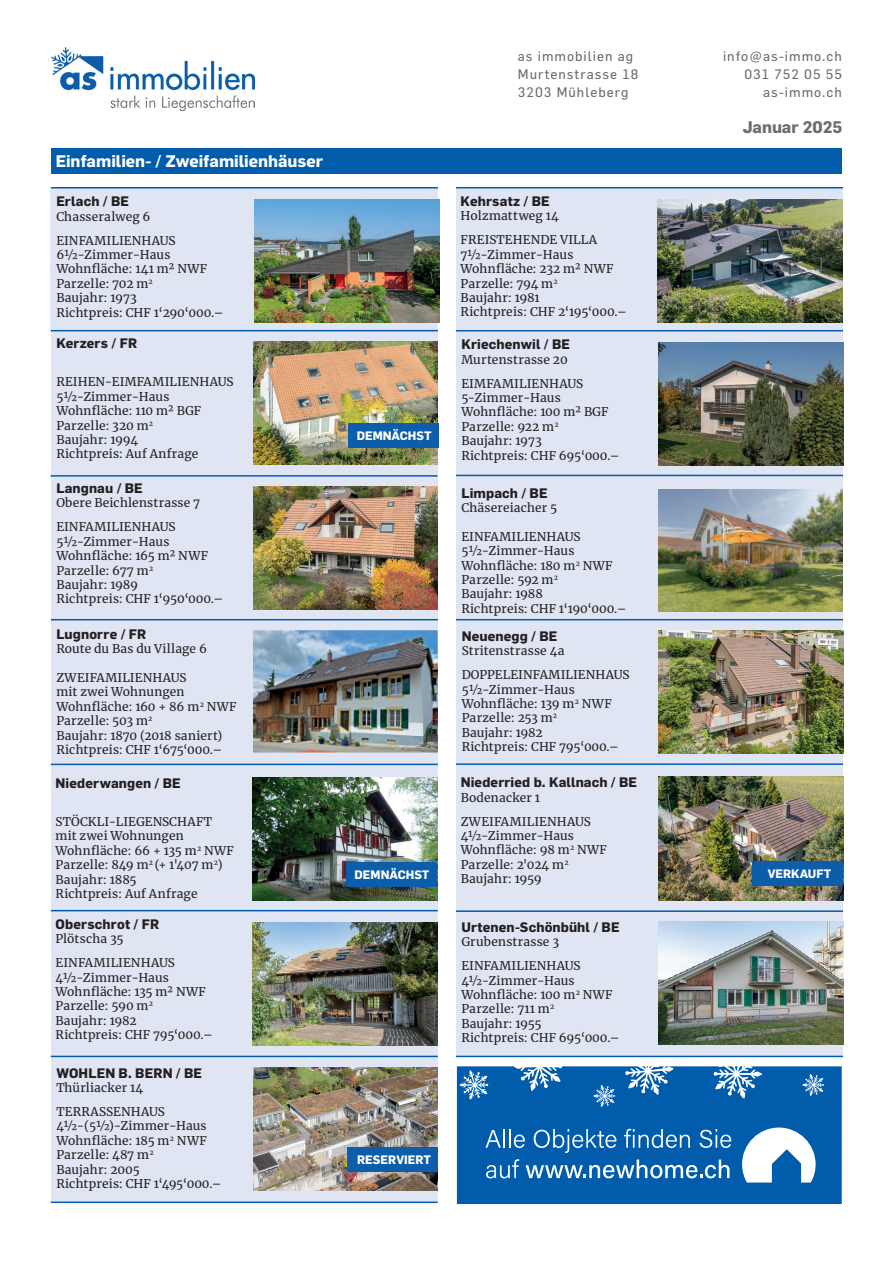
<style>
.page{position:relative;width:893px;height:1263px;background:#fff}
.page>*{position:absolute;margin:0;border:0;box-sizing:border-box;transform-origin:0 0}
.t1{font:700 16.5px "Flama";color:#fff}
.t2{font:700 16.5px "Flama";color:#6c6d70}
.t3{font:700 13.5px "Flama";letter-spacing:.01em;color:#231f20}
.t4{font:13.5px/18.3px "Flama";letter-spacing:.075em;color:#6c6d70}
.t5{font:12px/14.4px "Merriweather";letter-spacing:.01em;color:#231f20}
.t6{font:700 12px "Flama";color:#fff}
</style>
<div class="page">
<div style="left:51px;top:1057px;width:387px;height:144px;background:#e0e5f3"></div>
<div style="left:51px;top:148px;width:791px;height:26px;background:#015dab"></div>
<div style="left:456px;top:331px;width:387px;height:287px;background:#e0e5f3"></div>
<div style="left:456px;top:476px;width:387px;height:143px;background:#e0e5f3"></div>
<div style="left:51px;top:187px;width:387px;height:144px;background:#e0e5f3"></div>
<div style="left:456px;top:187px;width:387px;height:144px;background:#e0e5f3"></div>
<div style="left:51px;top:332px;width:387px;height:288px;background:#e0e5f3"></div>
<div style="left:51px;top:477px;width:387px;height:286px;background:#e0e5f3"></div>
<div style="left:51px;top:763px;width:387px;height:147px;background:#e0e5f3"></div>
<div style="left:51px;top:909px;width:387px;height:148px;background:#e0e5f3"></div>
<div style="left:456px;top:620px;width:387px;height:144px;background:#e0e5f3"></div>
<div style="left:456px;top:764px;width:387px;height:293px;background:#e0e5f3"></div>
<hr style="left:51px;top:330px;width:387px;height:1px;background:#015dab">
<hr style="left:456px;top:330px;width:387px;height:1px;background:#015dab">
<hr style="left:51px;top:475px;width:386px;height:2px;background:#015dab">
<hr style="left:51px;top:619px;width:387px;height:1px;background:#015dab">
<hr style="left:51px;top:764px;width:387px;height:1px;background:#015dab">
<hr style="left:51px;top:910px;width:387px;height:1px;background:#015dab">
<hr style="left:51px;top:1056px;width:387px;height:1px;background:#015dab">
<hr style="left:456px;top:1056px;width:387px;height:1px;background:#015dab">
<hr style="left:51px;top:187px;width:387px;height:1px;background:#015dab">
<hr style="left:456px;top:475px;width:387px;height:1px;background:#015dab">
<hr style="left:456px;top:910px;width:387px;height:2px;background:#015dab">
<hr style="left:456px;top:619px;width:387px;height:1px;background:#015dab">
<hr style="left:456px;top:187px;width:387px;height:1px;background:#015dab">
<hr style="left:51px;top:1201px;width:387px;height:2px;background:#015dab">
<img style="left:51px;top:47px;width:204px;height:63px">
<img style="left:252px;top:922px;width:185px;height:123px">
<img style="left:254px;top:200px;width:185px;height:123px">
<img style="left:658px;top:630px;width:185px;height:124px">
<img style="left:253px;top:630px;width:185px;height:122px">
<hr style="left:456px;top:763px;width:387px;height:2px;background:#015dab">
<img style="left:658px;top:489px;width:185px;height:122px">
<img style="left:657px;top:200px;width:185px;height:123px">
<img style="left:253px;top:486px;width:185px;height:124px">
<img style="left:658px;top:342px;width:185px;height:124px">
<img style="left:253px;top:341px;width:185px;height:124px">
<div style="left:349px;top:424px;width:90px;height:24px;background:#0d5eaa"></div>
<img style="left:253px;top:1067px;width:185px;height:123px">
<img style="left:658px;top:922px;width:185px;height:123px">
<img style="left:658px;top:777px;width:185px;height:123px">
<div style="left:753px;top:861px;width:90px;height:24px;background:#0d5eaa"></div>
<div style="left:348px;top:1148px;width:90px;height:24px;background:#0d5eaa"></div>
<img style="left:252px;top:777px;width:185px;height:124px">
<div style="left:347px;top:862px;width:90px;height:24px;background:#0d5eaa"></div>
<svg style="left:457px;top:1066px;width:385px;height:138px;fill:#015dab"></svg>
<svg style="left:728px;top:1066px;width:17px;height:6px"></svg>
<svg style="left:486px;top:1129px;width:39px;height:19px"></svg>
<svg style="left:534px;top:1129px;width:82px;height:24px"></svg>
<svg style="left:624px;top:1129px;width:66px;height:19px"></svg>
<svg style="left:700px;top:1129px;width:31px;height:19px"></svg>
<svg style="left:486px;top:1159px;width:33px;height:19px"></svg>
<svg style="left:526px;top:1159px;width:203px;height:19px"></svg>
<svg style="left:742px;top:1127px;width:74px;height:55px"></svg>
<h1 class="t1" style="left:56px;top:151px;width:269px">Einfamilien- / Zweifamilienhäuser</h1>
<p class="t3" style="left:56px;top:193px;width:74px">Erlach / BE</p>
<p class="t5" style="left:56px;top:204px;width:121px;line-height:24px">Chasseralweg 6<br>EINFAMILIENHAUS</p>
<p class="t5" style="left:56px;top:247px;width:169px">6½-Zimmer-Haus<br>Wohnfläche: 141 m² NWF<br>Parzelle: 702 m<sup>2<br></sup>Baujahr: 1973<br>Richtpreis: CHF 1‘290‘000.–</p>
<p class="t3" style="left:56px;top:335px;width:82px">Kerzers / FR</p>
<p class="t5" style="left:56px;top:375px;width:179px">REIHEN-EIMFAMILIENHAUS<br>5½-Zimmer-Haus<br>Wohnfläche: 110 m² BGF<br>Parzelle: 320 m<sup>2<br></sup>Baujahr: 1994<br>Richtpreis: Auf Anfrage</p>
<p class="t3" style="left:56px;top:480px;width:88px">Langnau / BE</p>
<p class="t5" style="left:56px;top:491px;width:145px;line-height:24px">Obere Beichlenstrasse 7<br>EINFAMILIENHAUS</p>
<p class="t5" style="left:56px;top:534px;width:168px">5½-Zimmer-Haus<br>Wohnfläche: 165 m² NWF<br>Parzelle: 677 m<sup>2<br></sup>Baujahr: 1989<br>Richtpreis: CHF 1‘950‘000.–</p>
<p class="t3" style="left:56px;top:626px;width:92px">Lugnorre / FR</p>
<p class="t5" style="left:56px;top:641px;width:152px">Route du Bas du Village 6</p>
<p class="t5" style="left:56px;top:670px;width:182px">ZWEIFAMILIENHAUS<br>mit zwei Wohnungen<br>Wohnfläche: 160 + 86 m<sup>2</sup> NWF<br>Parzelle: 503 m<sup>2<br></sup>Baujahr: 1870 (2018 saniert)<br>Richtpreis: CHF 1‘675‘000.–</p>
<p class="t3" style="left:56px;top:774px;width:127px">Niederwangen / BE</p>
<p class="t5" style="left:56px;top:814px;width:180px">STÖCKLI-LIEGENSCHAFT mit zwei Wohnungen<br>Wohnfläche: 66 + 135 m<sup>2</sup> NWF<br>Parzelle: 849 m<sup>2</sup> (+ 1'407 m<sup>2</sup>)<br>Baujahr: 1885<br>Richtpreis: Auf Anfrage</p>
<p class="t3" style="left:56px;top:916px;width:105px">Oberschrot / FR</p>
<p class="t5" style="left:56px;top:926px;width:121px;line-height:24px">Plötscha 35<br>EINFAMILIENHAUS</p>
<p class="t5" style="left:56px;top:970px;width:159px">4½-Zimmer-Haus<br>Wohnfläche: 135 m² NWF<br>Parzelle: 590 m<sup>2<br></sup>Baujahr: 1982<br>Richtpreis: CHF 795‘000.–</p>
<p class="t3" style="left:56px;top:1064px;width:147px">WOHLEN B. BERN / BE</p>
<p class="t5" style="left:56px;top:1075px;width:110px;line-height:24px">Thürliacker 14<br>TERRASSENHAUS</p>
<p class="t5" style="left:56px;top:1118px;width:167px">4½-(5½)-Zimmer-Haus<br>Wohnfläche: 185 m<sup>2</sup> NWF<br>Parzelle: 487 m<sup>2<br></sup>Baujahr: 2005<br>Richtpreis: CHF 1‘495‘000.–</p>
<p class="t6" style="left:357px;top:429px;width:76px">DEMNÄCHST</p>
<p class="t6" style="left:355px;top:867px;width:76px">DEMNÄCHST</p>
<p class="t4" style="left:518px;top:46px;width:122px">as immobilien ag<br>Murtenstrasse 18<br>3203 Mühleberg</p>
<p class="t4" style="left:723px;top:46px;width:120px;text-align:right">info@as-immo.ch<br>031 752 05 55 as-immo.ch</p>
<p class="t3" style="left:461px;top:193px;width:91px">Kehrsatz / BE</p>
<p class="t5" style="left:461px;top:204px;width:138px;line-height:24px">Holzmattweg 14<br>FREISTEHENDE VILLA</p>
<p class="t5" style="left:461px;top:247px;width:168px">7½-Zimmer-Haus<br>Wohnfläche: 232 m² NWF<br>Parzelle: 794 m<sup>2<br></sup>Baujahr: 1981<br>Richtpreis: CHF 2‘195‘000.–</p>
<p class="t3" style="left:461px;top:336px;width:110px">Kriechenwil / BE</p>
<p class="t5" style="left:461px;top:347px;width:123px;line-height:24px">Murtenstrasse 20<br>EIMFAMILIENHAUS</p>
<p class="t5" style="left:461px;top:390px;width:160px">5-Zimmer-Haus<br>Wohnfläche: 100 m² BGF<br>Parzelle: 922 m<sup>2<br></sup>Baujahr: 1973<br>Richtpreis: CHF 695‘000.–</p>
<p class="t3" style="left:461px;top:485px;width:88px">Limpach / BE</p>
<p class="t5" style="left:461px;top:500px;width:97px">Chäsereiacher 5</p>
<p class="t5" style="left:461px;top:529px;width:167px">EINFAMILIENHAUS<br>5½-Zimmer-Haus<br>Wohnfläche: 180 m<sup>2</sup> NWF<br>Parzelle: 592 m<sup>2<br></sup>Baujahr: 1988<br>Richtpreis: CHF 1‘190‘000.–</p>
<p class="t3" style="left:462px;top:628px;width:97px">Neuenegg / BE</p>
<p class="t5" style="left:462px;top:638px;width:170px;line-height:24px">Stritenstrasse 4a<br>DOPPELEINFAMILIENHAUS</p>
<p class="t5" style="left:462px;top:682px;width:159px">5½-Zimmer-Haus<br>Wohnfläche: 139 m<sup>2</sup> NWF<br>Parzelle: 253 m<sup>2<br></sup>Baujahr: 1982<br>Richtpreis: CHF 795‘000.–</p>
<p class="t3" style="left:461px;top:774px;width:178px">Niederried b. Kallnach / BE</p>
<p class="t5" style="left:461px;top:785px;width:132px;line-height:24px">Bodenacker 1<br>ZWEIFAMILIENHAUS</p>
<p class="t5" style="left:461px;top:828px;width:148px">4½-Zimmer-Haus<br>Wohnfläche: 98 m<sup>2</sup> NWF<br>Parzelle: 2'024 m<sup>2<br></sup>Baujahr: 1959</p>
<p class="t3" style="left:461px;top:919px;width:160px">Urtenen-Schönbühl / BE</p>
<p class="t5" style="left:461px;top:929px;width:121px;line-height:24px">Grubenstrasse 3<br>EINFAMILIENHAUS</p>
<p class="t5" style="left:461px;top:973px;width:160px">4½-Zimmer-Haus<br>Wohnfläche: 100 m<sup>2</sup> NWF<br>Parzelle: 711 m<sup>2<br></sup>Baujahr: 1955<br>Richtpreis: CHF 695‘000.–</p>
<h1 class="t2" style="left:743px;top:117px;width:101px">Januar 2025</h1>
<p class="t6" style="left:768px;top:866px;width:65px">VERKAUFT</p>
<p class="t6" style="left:357px;top:1152px;width:75px">RESERVIERT</p>
</div>
